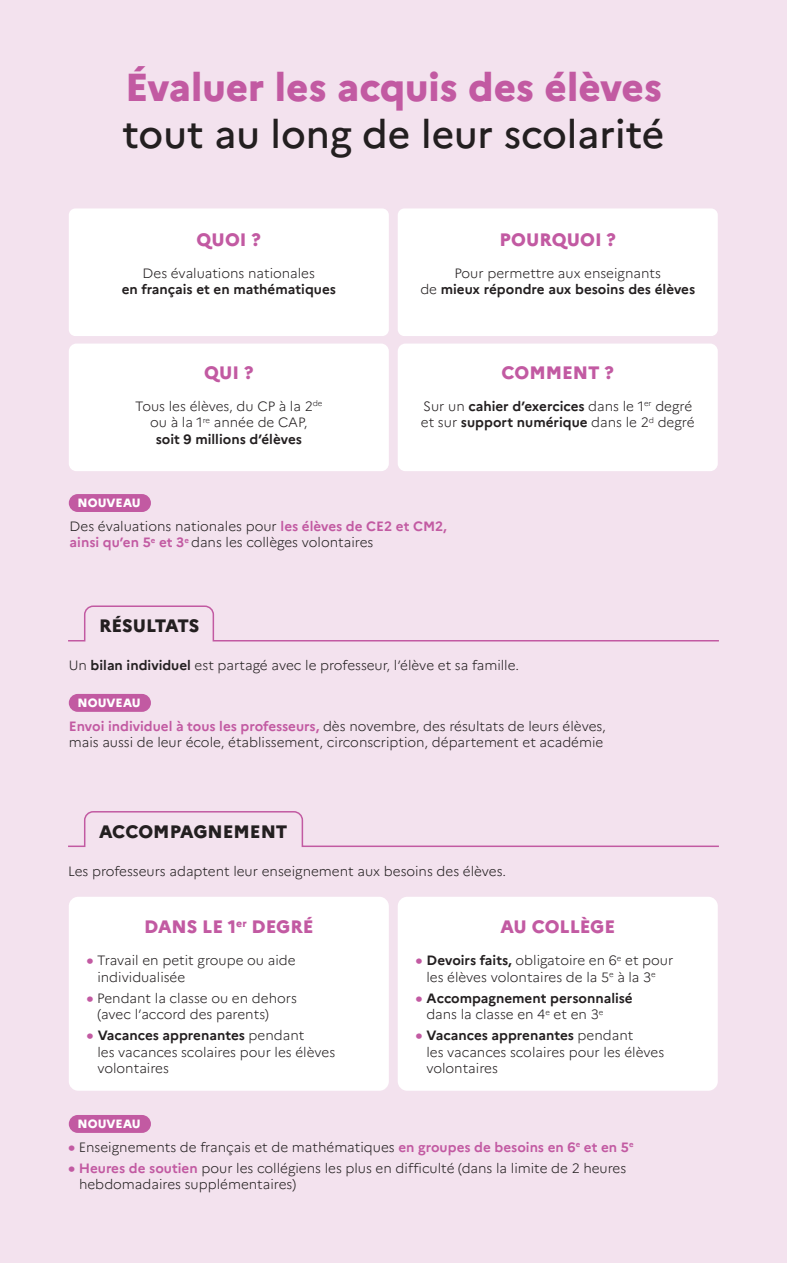
<style>
.page{position:relative;width:787px;height:1263px;background:#f3e2ee}
.page>*{position:absolute;margin:0;border:0;box-sizing:border-box;transform-origin:0 0}
.t1{font:800 39px "Marianne";color:#c25aa2}
.t2{font:500 39px "Marianne";color:#231f20}
.t3{font:800 18px "Marianne";color:#c25aa2}
.t4{font:800 18px "Marianne";color:#231f20}
.t5{font:300 13.5px/16.5px "Marianne";color:#231f20}
.t6{font:700 13.5px/16.5px "Marianne";color:#231f20;text-align:center}
.t7{font:800 12px "Marianne";color:#fff}
.s1{font-weight:700}
.s2{font-weight:300}
.s3{font-weight:700;color:#c25aa2}
.s4{font-weight:800;font-size:15px;color:#c25aa2}
</style>
<div class="page">
<svg style="left:68px;top:605px;width:651px;height:37px"></svg>
<svg style="left:68px;top:811px;width:651px;height:36px"></svg>
<div style="left:69px;top:208px;width:320px;height:128px;background:#fff;border-radius:7px"></div>
<div style="left:398px;top:208px;width:319px;height:128px;background:#fff;border-radius:7px"></div>
<div style="left:69px;top:344px;width:320px;height:127px;background:#fff;border-radius:8px"></div>
<div style="left:398px;top:344px;width:319px;height:127px;background:#fff;border-radius:8px"></div>
<div style="left:69px;top:494px;width:82px;height:18px;background:#c25aa2;border-radius:9px"></div>
<div style="left:69px;top:694px;width:82px;height:18px;background:#c25aa2;border-radius:9px"></div>
<div style="left:69px;top:1115px;width:82px;height:18px;background:#c25aa2;border-radius:9px"></div>
<div style="left:69px;top:897px;width:320px;height:194px;background:#fff;border-radius:9px"></div>
<div style="left:398px;top:897px;width:319px;height:194px;background:#fff;border-radius:9px"></div>
<hr style="left:786px;top:0;width:1px;height:1263px;background:#ffec2a">
<h1 class="t1" style="left:125px;top:64px;width:538px">Évaluer les acquis des élèves</h1>
<h1 class="t2" style="left:122px;top:110px;width:543px">tout au long de leur scolarité</h1>
<h2 class="t3" style="left:197px;top:229px;width:66px">QUOI ?</h2>
<p class="t5" style="left:143px;top:265px;width:174px">Des évaluations nationales</p>
<p class="t6" style="left:122px;top:281px;width:216px">en français et en mathématiques</p>
<h2 class="t3" style="left:204px;top:362px;width:51px">QUI ?</h2>
<p class="t5" style="left:135px;top:398px;width:189px;text-align:center">Tous les élèves, du CP à la 2<sup>de </sup>ou à la 1<sup>re</sup> année de CAP,<br><span class="s1">soit 9 millions d’élèves</span></p>
<p class="t7" style="left:77px;top:496px;width:65px">NOUVEAU</p>
<h2 class="t3" style="left:499px;top:229px;width:118px">POURQUOI ?</h2>
<p class="t6" style="left:420px;top:265px;width:276px"><span class="s2">Pour permettre aux enseignants<br>de</span> mieux répondre aux besoins des élèves</p>
<h2 class="t3" style="left:501px;top:362px;width:114px">COMMENT ?</h2>
<p class="t5" style="left:421px;top:398px;width:275px">Sur un <span class="s1">cahier d’exercices</span> dans le 1<sup>er</sup> degré et sur <span class="s1">support numérique</span> dans le 2<sup>d</sup> degré</p>
<p class="t5" style="left:70px;top:518px;width:379px">Des évaluations nationales pour <span class="s3">les élèves de CE2 et CM2, ainsi qu’en 5</span><sup>e</sup> <span class="s3">et 3</span><sup>e</sup> dans les collèges volontaires</p>
<h2 class="t4" style="left:99px;top:615px;width:102px">RÉSULTATS</h2>
<p class="t5" style="left:69px;top:657px;width:452px">Un <span class="s1">bilan individuel</span> est partagé avec le professeur, l’élève et sa famille.</p>
<p class="t7" style="left:77px;top:696px;width:65px">NOUVEAU</p>
<p class="t5" style="left:69px;top:718px;width:538px"><span class="s3">Envoi individuel à tous les professeurs,</span> dès novembre, des résultats de leurs élèves, mais aussi de leur école, établissement, circonscription, département et académie</p>
<h2 class="t4" style="left:99px;top:820px;width:190px">ACCOMPAGNEMENT</h2>
<p class="t5" style="left:68px;top:863px;width:439px">Les professeurs adaptent leur enseignement aux besoins des élèves.</p>
<h2 class="t3" style="left:144px;top:915px;width:171px">DANS LE 1<sup>er</sup> DEGRÉ</h2>
<h2 class="t3" style="left:500px;top:915px;width:116px">AU COLLÈGE</h2>
<p class="t5" style="left:97px;top:952px;width:200px;text-indent:-11px"><span class="s4">•</span> Travail en petit groupe ou aide individualisée</p>
<p class="t5" style="left:97px;top:989px;width:201px;text-indent:-11px"><span class="s4">•</span> Pendant la classe ou en dehors (avec l’accord des parents)</p>
<p class="t5" style="left:97px;top:1027px;width:239px;text-indent:-11px"><span class="s4">•</span> <span class="s1">Vacances apprenantes</span> pendant<br>les vacances scolaires pour les élèves volontaires</p>
<p class="t5" style="left:415px;top:952px;width:259px;text-align:center"><span class="s4">•</span> <span class="s1">Devoirs faits,</span> obligatoire en 6<sup>e</sup> et pour les élèves volontaires de la 5<sup>e</sup> à la 3<sup>e</sup></p>
<p class="t6" style="left:426px;top:989px;width:208px;text-align:left;text-indent:-11px"><span class="s4">•</span> Accompagnement personnalisé <span class="s2">dans la classe en 4</span><sup>e</sup> <span class="s2">et en 3</span><sup>e</sup></p>
<p class="t5" style="left:426px;top:1027px;width:239px;text-indent:-11px"><span class="s4">•</span> <span class="s1">Vacances apprenantes</span> pendant<br>les vacances scolaires pour les élèves volontaires</p>
<p class="t7" style="left:77px;top:1117px;width:65px">NOUVEAU</p>
<p class="t5" style="left:68px;top:1138px;width:567px"><span class="s4">•</span> Enseignements de français et de mathématiques <span class="s3">en groupes de besoins en 6</span><sup>e</sup> <span class="s3">et en 5</span><sup>e</sup></p>
<p class="t5" style="left:79px;top:1159px;width:549px;text-indent:-11px"><span class="s4">•</span> <span class="s3">Heures de soutien</span> pour les collégiens les plus en difficulté (dans la limite de 2 heures hebdomadaires supplémentaires)</p>
</div>
